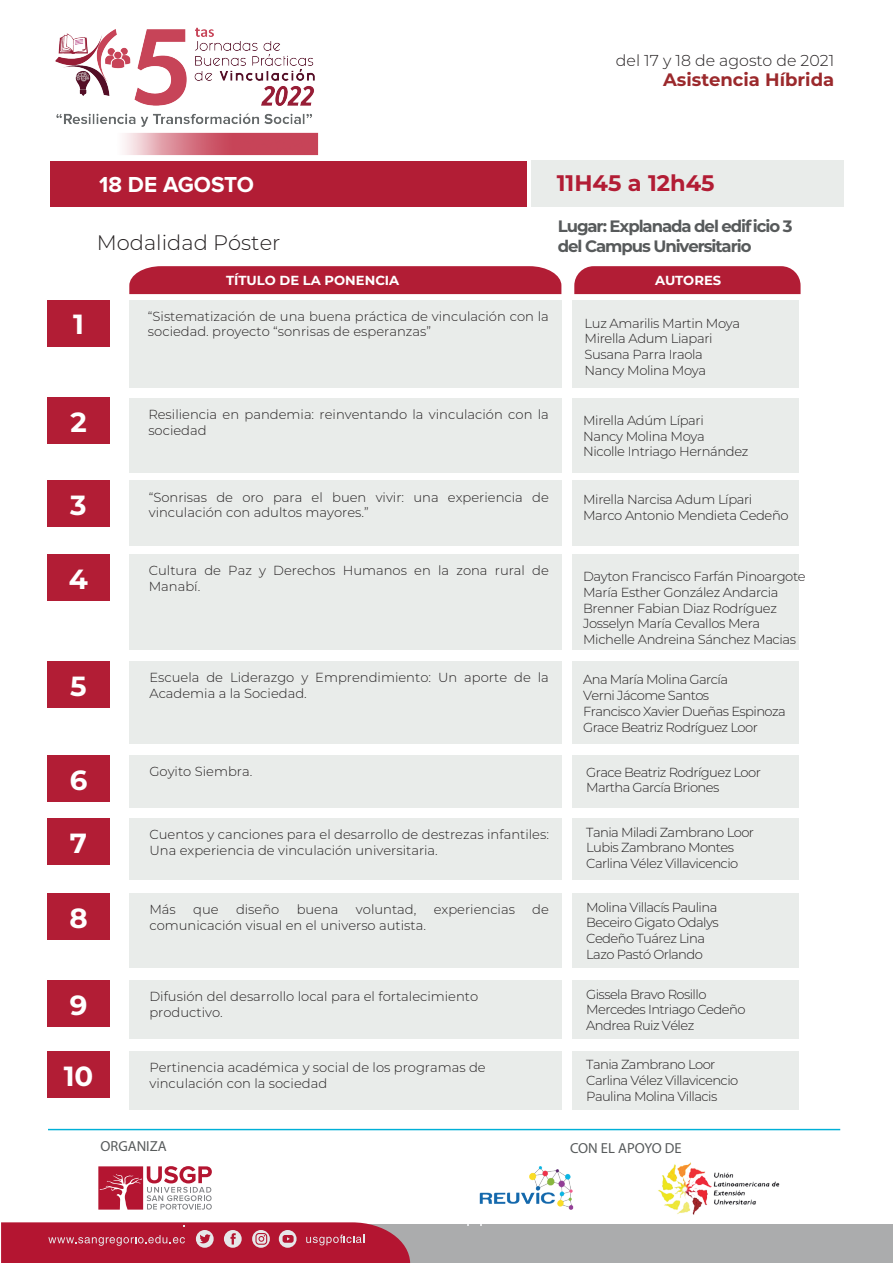
<style>
.page{position:relative;width:893px;height:1263px;background:#fff}
.page>*{position:absolute;margin:0;border:0;box-sizing:border-box;transform-origin:0 0}
.t1{font:700 27.75px "Montserrat";color:#fff}
.t2{font:700 22.5px "Montserrat";color:#b21d35}
.t3{font:700 22.5px "Proxima Nova";color:#fff}
.t4{font:300 21px "Montserrat";color:#231f20}
.t5{font:700 18px "Montserrat";color:#9b292c}
.t6{font:700 16.5px/19.8px "Montserrat";letter-spacing:-.065em;color:#575a5b}
.t7{font:300 15.75px "Montserrat";color:#231f20}
.t8{font:14.55px "Myriad Pro";color:#575a5b}
.t9{font:300 13.05px/15.8px "Montserrat";letter-spacing:-.03em;color:#231f20}
.t10{font:300 13.05px/15.8px "Montserrat";color:#231f20}
.t11{font:700 13.05px "Montserrat";color:#fff}
</style>
<div class="page">
<div style="left:531px;top:160px;width:313px;height:47px;background:#e9ecea"></div>
<div style="left:50px;top:161px;width:476px;height:45px;background:#b21d35"></div>
<div style="left:47px;top:300px;width:63px;height:46px;background:#b21d35"></div>
<div style="left:47px;top:398px;width:63px;height:46px;background:#b21d35"></div>
<div style="left:47px;top:481px;width:63px;height:46px;background:#b21d35"></div>
<div style="left:129px;top:300px;width:432px;height:87px;background:#e9ecea"></div>
<div style="left:129px;top:398px;width:432px;height:74px;background:#e9ecea"></div>
<div style="left:129px;top:481px;width:432px;height:65px;background:#e9ecea"></div>
<div style="left:572px;top:300px;width:227px;height:87px;background:#e9ecea"></div>
<div style="left:572px;top:398px;width:227px;height:74px;background:#e9ecea"></div>
<div style="left:572px;top:481px;width:227px;height:65px;background:#e9ecea"></div>
<img style="left:50px;top:27px;width:298px;height:180px">
<div style="left:129px;top:266px;width:432px;height:28px;background:#b21d35"></div>
<div style="left:574px;top:266px;width:226px;height:28px;background:#b21d35"></div>
<div style="left:47px;top:554px;width:63px;height:46px;background:#b21d35"></div>
<div style="left:47px;top:661px;width:63px;height:46px;background:#b21d35"></div>
<div style="left:129px;top:554px;width:432px;height:96px;background:#e9ecea"></div>
<div style="left:129px;top:661px;width:432px;height:82px;background:#e9ecea"></div>
<div style="left:572px;top:554px;width:227px;height:96px;background:#e9ecea"></div>
<div style="left:572px;top:661px;width:227px;height:82px;background:#e9ecea"></div>
<div style="left:47px;top:756px;width:63px;height:46px;background:#b21d35"></div>
<div style="left:129px;top:755px;width:432px;height:52px;background:#e9ecea"></div>
<div style="left:572px;top:755px;width:227px;height:52px;background:#e9ecea"></div>
<div style="left:207px;top:1224px;width:686px;height:39px;background:#abacad"></div>
<img style="left:658px;top:1162px;width:122px;height:53px">
<svg style="left:1px;top:1222px;width:409px;height:41px;background:#b82b44"></svg>
<svg style="left:98px;top:1166px;width:114px;height:43px"></svg>
<hr style="left:48px;top:1129px;width:792px;height:1px;background:#00b0d7">
<div style="left:47px;top:819px;width:63px;height:46px;background:#b21d35"></div>
<div style="left:129px;top:818px;width:432px;height:62px;background:#e9ecea"></div>
<div style="left:572px;top:818px;width:227px;height:62px;background:#e9ecea"></div>
<div style="left:47px;top:894px;width:63px;height:46px;background:#b21d35"></div>
<div style="left:129px;top:893px;width:432px;height:75px;background:#e9ecea"></div>
<div style="left:572px;top:893px;width:227px;height:75px;background:#e9ecea"></div>
<div style="left:47px;top:981px;width:63px;height:46px;background:#b21d35"></div>
<div style="left:129px;top:980px;width:432px;height:58px;background:#e9ecea"></div>
<div style="left:572px;top:980px;width:227px;height:58px;background:#e9ecea"></div>
<div style="left:47px;top:1051px;width:63px;height:46px;background:#b21d35"></div>
<div style="left:129px;top:1051px;width:432px;height:58px;background:#e9ecea"></div>
<div style="left:572px;top:1051px;width:227px;height:58px;background:#e9ecea"></div>
<img style="left:479px;top:1166px;width:95px;height:44px">
<p class="t7" style="left:616px;top:50px;width:220px">del 17 y 18 de agosto de 2021</p>
<h3 class="t5" style="left:663px;top:67px;width:173px">Asistencia Híbrida</h3>
<h2 class="t3" style="left:99px;top:174px;width:156px">18 DE AGOSTO</h2>
<h3 class="t4" style="left:97px;top:228px;width:185px">Modalidad Póster</h3>
<h2 class="t2" style="left:557px;top:167px;width:159px">11H45 a 12h45</h2>
<p class="t6" style="left:558px;top:215px;width:236px">Lugar: Explanada del edificio 3 del Campus Universitario</p>
<h1 class="t1" style="left:73px;top:304px;width:12px">1</h1>
<h1 class="t1" style="left:70px;top:402px;width:18px">2</h1>
<p class="t11" style="left:226px;top:270px;width:175px">TÍTULO DE LA PONENCIA</p>
<p class="t11" style="left:655px;top:270px;width:67px">AUTORES</p>
<p class="t9" style="left:585px;top:315px;width:157px">Luz Amarilis Martin Moya<br>Mirella Adum Liapari<br>Susana Parra Iraola<br>Nancy Molina Moya</p>
<p class="t9" style="left:583px;top:412px;width:167px">Mirella Adúm Lípari<br>Nancy Molina Moya<br>Nicolle Intriago Hernández</p>
<p class="t10" style="left:148px;top:308px;width:402px">“Sistematización de una buena práctica de vinculación con la sociedad. proyecto “sonrisas de esperanzas”</p>
<p class="t10" style="left:148px;top:406px;width:402px">Resiliencia en pandemia: reinventando la vinculación con la sociedad</p>
<h1 class="t1" style="left:70px;top:485px;width:18px">3</h1>
<p class="t10" style="left:149px;top:489px;width:402px">“Sonrisas de oro para el buen vivir: una experiencia de vinculación con adultos mayores.”</p>
<p class="t9" style="left:583px;top:491px;width:207px">Mirella Narcisa Adum Lípari<br>Marco Antonio Mendieta Cedeño</p>
<h1 class="t1" style="left:69px;top:559px;width:21px">4</h1>
<h1 class="t1" style="left:70px;top:666px;width:18px">5</h1>
<p class="t10" style="left:149px;top:562px;width:402px">Cultura de Paz y Derechos Humanos en la zona rural de<br>Manabí.</p>
<p class="t10" style="left:149px;top:669px;width:401px">Escuela de Liderazgo y Emprendimiento: Un aporte de la<br>Academia a la Sociedad.</p>
<p class="t9" style="left:583px;top:568px;width:224px">Dayton Francisco Farfán Pinoargote<br>María Esther González Andarcia<br>Brenner Fabian Diaz Rodríguez<br>Josselyn María Cevallos Mera<br>Michelle Andreina Sánchez Macias</p>
<p class="t9" style="left:583px;top:671px;width:204px">Ana María Molina García<br>Verni Jácome Santos<br>Francisco Xavier Dueñas Espinoza<br>Grace Beatriz Rodríguez Loor</p>
<h1 class="t1" style="left:70px;top:760px;width:19px">6</h1>
<p class="t10" style="left:149px;top:763px;width:104px">Goyito Siembra.</p>
<p class="t9" style="left:586px;top:764px;width:176px">Grace Beatriz Rodríguez Loor<br>Martha García Briones</p>
<h1 class="t1" style="left:70px;top:823px;width:19px">7</h1>
<p class="t10" style="left:149px;top:826px;width:401px">Cuentos y canciones para el desarrollo de destrezas infantiles:<br>Una experiencia de vinculación universitaria.</p>
<p class="t9" style="left:586px;top:824px;width:169px">Tania Miladi Zambrano Loor<br>Lubis Zambrano Montes<br>Carlina Vélez Villavicencio</p>
<h1 class="t1" style="left:69px;top:898px;width:20px">8</h1>
<p class="t9" style="left:149px;top:901px;width:28px">Más</p>
<p class="t9" style="left:193px;top:901px;width:27px">que</p>
<p class="t9" style="left:236px;top:901px;width:45px">diseño</p>
<p class="t9" style="left:297px;top:901px;width:43px">buena</p>
<p class="t10" style="left:356px;top:901px;width:62px">voluntad,</p>
<p class="t10" style="left:434px;top:901px;width:83px">experiencias</p>
<p class="t9" style="left:532px;top:901px;width:18px">de</p>
<p class="t10" style="left:149px;top:917px;width:278px">comunicación visual en el universo autista.</p>
<p class="t9" style="left:586px;top:899px;width:134px">Molina Villacís Paulina<br>Beceiro Gigato Odalys<br>Cedeño Tuárez Lina<br>Lazo Pastó Orlando</p>
<h1 class="t1" style="left:70px;top:985px;width:19px">9</h1>
<p class="t10" style="left:149px;top:988px;width:330px">Difusión del desarrollo local para el fortalecimiento productivo.</p>
<p class="t9" style="left:586px;top:986px;width:161px">Gissela Bravo Rosillo<br>Mercedes Intriago Cedeño<br>Andrea Ruiz Vélez</p>
<h1 class="t1" style="left:64px;top:1056px;width:31px">10</h1>
<p class="t10" style="left:149px;top:1059px;width:338px">Pertinencia académica y social de los programas de vinculación con la sociedad</p>
<p class="t9" style="left:586px;top:1056px;width:154px">Tania Zambrano Loor<br>Carlina Vélez Villavicencio<br>Paulina Molina Villacis</p>
<p class="t8" style="left:100px;top:1137px;width:68px">ORGANIZA</p>
<p class="t8" style="left:570px;top:1139px;width:113px">CON EL APOYO DE</p>
</div>
